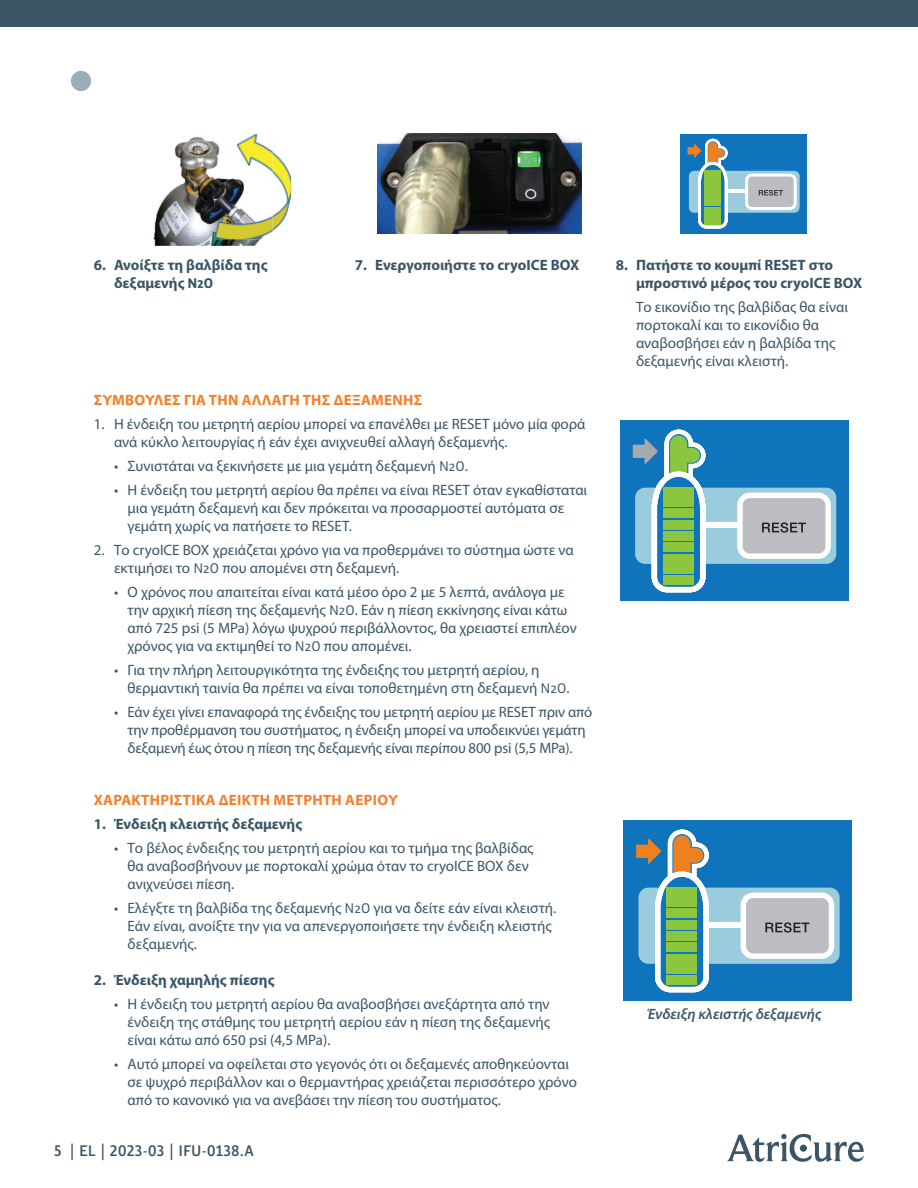
<style>
.page{position:relative;width:918px;height:1188px;background:#fff}
.page>*{position:absolute;margin:0;border:0;box-sizing:border-box;transform-origin:0 0}
.t1{font:500 16.5px "Bulo";color:#3b5566}
.t2{font:15px/18px "Myriad Pro";color:#3b5566}
.t3{font:700 15px/18px "Myriad Pro";color:#3b5566}
.t4{font:700 15px "Myriad Pro";letter-spacing:.02em;color:#f47f2a}
.t5{font:italic 600 15px "Myriad Pro";color:#3b5566}
.s1{font-family:"Bulo"}
</style>
<div class="page">
<div style="left:0;top:0;width:918px;height:27px;background:#3b5566"></div>
<img style="left:153px;top:136px;width:108px;height:110px">
<img style="left:253px;top:134px;width:38px;height:97px">
<img style="left:214px;top:135px;width:59px;height:104px">
<img style="left:377px;top:134px;width:204px;height:100px">
<div style="left:681px;top:134px;width:126px;height:99px;background:#1074bc"></div>
<div style="left:689px;top:171px;width:111px;height:42px;background:#9bccdd;border-radius:5px"></div>
<svg style="left:745px;top:174px;width:52px;height:36px;background:#c6c8ca"></svg>
<hr style="left:719px;top:190px;width:28px;height:3px;background:#fff">
<svg style="left:688px;top:139px;width:40px;height:89px"></svg>
<div style="left:704px;top:219px;width:17px;height:5px;background:#8bc63e"></div>
<div style="left:704px;top:213px;width:17px;height:5px;background:#8bc63e"></div>
<div style="left:704px;top:207px;width:17px;height:6px;background:#8bc63e"></div>
<div style="left:704px;top:201px;width:17px;height:5px;background:#8bc63e"></div>
<div style="left:704px;top:195px;width:17px;height:5px;background:#8bc63e"></div>
<div style="left:704px;top:189px;width:17px;height:5px;background:#8bc63e"></div>
<div style="left:704px;top:182px;width:17px;height:5px;background:#8bc63e"></div>
<div style="left:704px;top:176px;width:17px;height:6px;background:#8bc63e"></div>
<div style="left:704px;top:170px;width:17px;height:6px;background:#8bc63e"></div>
<div style="left:620px;top:420px;width:229px;height:181px;background:#1074bc"></div>
<div style="left:635px;top:488px;width:201px;height:76px;background:#9bccdd;border-radius:10px"></div>
<svg style="left:737px;top:493px;width:94px;height:66px;background:#c6c8ca"></svg>
<div style="left:691px;top:522px;width:50px;height:6px;background:#fff"></div>
<svg style="left:633px;top:430px;width:72px;height:162px"></svg>
<div style="left:663px;top:575px;width:31px;height:10px;background:#8bc63e"></div>
<div style="left:663px;top:564px;width:31px;height:10px;background:#8bc63e"></div>
<div style="left:663px;top:554px;width:31px;height:9px;background:#8bc63e"></div>
<div style="left:663px;top:542px;width:31px;height:9px;background:#8bc63e"></div>
<div style="left:663px;top:531px;width:31px;height:10px;background:#8bc63e"></div>
<div style="left:663px;top:520px;width:31px;height:10px;background:#8bc63e"></div>
<div style="left:663px;top:508px;width:31px;height:10px;background:#8bc63e"></div>
<div style="left:663px;top:498px;width:31px;height:9px;background:#8bc63e"></div>
<div style="left:663px;top:487px;width:31px;height:10px;background:#8bc63e"></div>
<div style="left:623px;top:820px;width:229px;height:181px;background:#1074bc"></div>
<div style="left:639px;top:888px;width:201px;height:76px;background:#9bccdd;border-radius:10px"></div>
<svg style="left:741px;top:893px;width:93px;height:66px;background:#c6c8ca"></svg>
<div style="left:694px;top:922px;width:51px;height:6px;background:#fff"></div>
<svg style="left:636px;top:830px;width:73px;height:162px"></svg>
<div style="left:667px;top:975px;width:30px;height:10px;background:#8bc63e"></div>
<div style="left:667px;top:964px;width:30px;height:10px;background:#8bc63e"></div>
<div style="left:667px;top:954px;width:30px;height:9px;background:#8bc63e"></div>
<div style="left:667px;top:942px;width:30px;height:9px;background:#8bc63e"></div>
<div style="left:667px;top:931px;width:30px;height:10px;background:#8bc63e"></div>
<div style="left:667px;top:920px;width:30px;height:10px;background:#8bc63e"></div>
<div style="left:667px;top:908px;width:30px;height:10px;background:#8bc63e"></div>
<div style="left:667px;top:898px;width:30px;height:9px;background:#8bc63e"></div>
<div style="left:667px;top:887px;width:30px;height:10px;background:#8bc63e"></div>
<svg style="left:727px;top:1134px;width:137px;height:28px"></svg>
<div style="left:71px;top:71px;width:20px;height:20px;background:#9badb7;border-radius:50%"></div>
<p class="t3" style="left:114px;top:256px;width:155px;text-indent:-20px">6. Ανοίξτε τη βαλβίδα της δεξαμενής <span class="s1">N2O</span></p>
<p class="t3" style="left:355px;top:256px;width:226px">7. Ενεργοποιήστε το cryoICE BOX</p>
<p class="t3" style="left:636px;top:256px;width:228px;text-indent:-20px">8. Πατήστε το κουμπί RESET στο μπροστινό μέρος του cryoICE BOX</p>
<p class="t2" style="left:636px;top:298px;width:213px">Το εικονίδιο της βαλβίδας θα είναι πορτοκαλί και το εικονίδιο θα αναβοσβήσει εάν η βαλβίδα της δεξαμενής είναι κλειστή.</p>
<p class="t4" style="left:94px;top:390px;width:330px">ΣΥΜΒΟΥΛΈΣ ΓΙΑ ΤΗΝ ΑΛΛΑΓΉ ΤΗΣ ΔΕΞΑΜΕΝΉΣ</p>
<p class="t2" style="left:114px;top:415px;width:473px;text-indent:-20px">1. Η ένδειξη του μετρητή αερίου μπορεί να επανέλθει με RESET μόνο μία φορά ανά κύκλο λειτουργίας ή εάν έχει ανιχνευθεί αλλαγή δεξαμενής.</p>
<p class="t2" style="left:114px;top:457px;width:355px">• Συνιστάται να ξεκινήσετε με μια γεμάτη δεξαμενή <span class="s1">N2O</span>.</p>
<p class="t2" style="left:128px;top:481px;width:461px;text-indent:-14px">• Η ένδειξη του μετρητή αερίου θα πρέπει να είναι RESET όταν εγκαθίσταται μια γεμάτη δεξαμενή και δεν πρόκειται να προσαρμοστεί αυτόματα σε γεμάτη χωρίς να πατήσετε το RESET.</p>
<p class="t2" style="left:114px;top:541px;width:461px;text-indent:-20px">2. Το cryoICE BOX χρειάζεται χρόνο για να προθερμάνει το σύστημα ώστε να εκτιμήσει το <span class="s1">N2O</span> που απομένει στη δεξαμενή.</p>
<p class="t2" style="left:128px;top:583px;width:451px;text-indent:-14px">• Ο χρόνος που απαιτείται είναι κατά μέσο όρο 2 με 5 λεπτά, ανάλογα με την αρχική πίεση της δεξαμενής <span class="s1">N2O</span>. Εάν η πίεση εκκίνησης είναι κάτω από 725 psi (5 MPa) λόγω ψυχρού περιβάλλοντος, θα χρειαστεί επιπλέον χρόνος για να εκτιμηθεί το <span class="s1">N2O</span> που απομένει.</p>
<p class="t2" style="left:128px;top:661px;width:444px;text-indent:-14px">• Για την πλήρη λειτουργικότητα της ένδειξης του μετρητή αερίου, η θερμαντική ταινία θα πρέπει να είναι τοποθετημένη στη δεξαμενή <span class="s1">N2O</span>.</p>
<p class="t2" style="left:114px;top:703px;width:480px;text-align:center">• Εάν έχει γίνει επαναφορά της ένδειξης του μετρητή αερίου με RESET πριν από την προθέρμανση του συστήματος, η ένδειξη μπορεί να υποδεικνύει γεμάτη δεξαμενή έως ότου η πίεση της δεξαμενής είναι περίπου 800 psi (5,5 MPa).</p>
<p class="t4" style="left:94px;top:790px;width:305px">ΧΑΡΑΚΤΗΡΙΣΤΙΚΆ ΔΕΊΚΤΗ ΜΕΤΡΗΤΉ ΑΕΡΊΟΥ</p>
<p class="t3" style="left:94px;top:815px;width:210px">1. Ένδειξη κλειστής δεξαμενής</p>
<p class="t2" style="left:128px;top:839px;width:408px;text-indent:-14px">• Το βέλος ένδειξης του μετρητή αερίου και το τμήμα της βαλβίδας θα αναβοσβήνουν με πορτοκαλί χρώμα όταν το cryoICE BOX δεν ανιχνεύσει πίεση.</p>
<p class="t2" style="left:128px;top:899px;width:430px;text-indent:-14px">• Ελέγξτε τη βαλβίδα της δεξαμενής <span class="s1">N2O</span> για να δείτε εάν είναι κλειστή.<br>Εάν είναι, ανοίξτε την για να απενεργοποιήσετε την ένδειξη κλειστής δεξαμενής.</p>
<p class="t3" style="left:94px;top:971px;width:182px">2. Ένδειξη χαμηλής πίεσης</p>
<p class="t2" style="left:128px;top:995px;width:424px;text-align:justify;text-indent:-14px">• Η ένδειξη του μετρητή αερίου θα αναβοσβήσει ανεξάρτητα από την ένδειξη της στάθμης του μετρητή αερίου εάν η πίεση της δεξαμενής είναι κάτω από 650 psi (4,5 MPa).</p>
<p class="t2" style="left:128px;top:1055px;width:451px;text-indent:-14px">• Αυτό μπορεί να οφείλεται στο γεγονός ότι οι δεξαμενές αποθηκεύονται σε ψυχρό περιβάλλον και ο θερμαντήρας χρειάζεται περισσότερο χρόνο από το κανονικό για να ανεβάσει την πίεση του συστήματος.</p>
<p class="t5" style="left:647px;top:1005px;width:176px">Ένδειξη κλειστής δεξαμενής</p>
<p class="t1" style="left:54px;top:1140px;width:201px">5 | EL | 2023-03 | IFU-0138.A</p>
</div>
